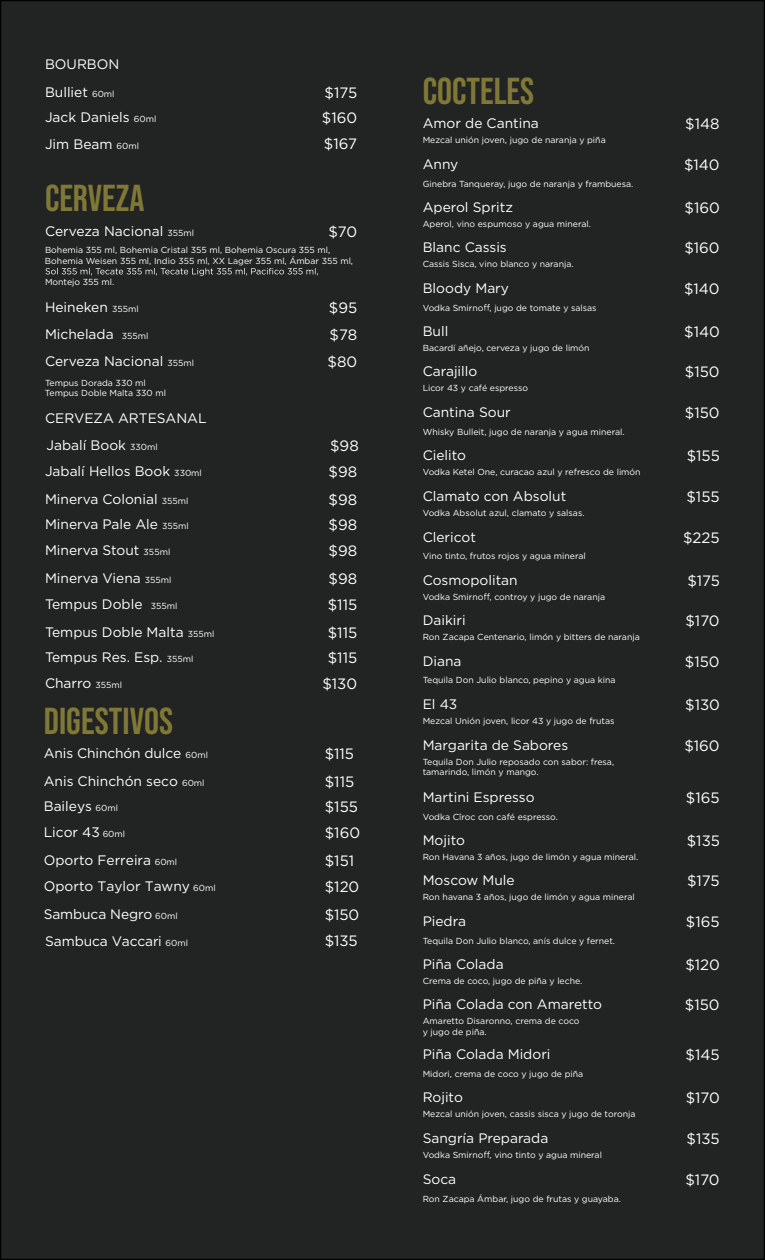
<style>
.page{position:relative;width:765px;height:1260px;background:#fff}
.page>*{position:absolute;margin:0;border:0;box-sizing:border-box;transform-origin:0 0}
.t1{font:37.5px "Bebas Neue";color:#807836}
.t2{font:15px "Gotham";color:#fff}
.t3{font:13.75px/28px "Gotham";color:#fff}
.t4{font:8.75px/10.5px "Gotham";color:#fff}
.s1{font-size:8.75px}
</style>
<div class="page">
<div style="left:1px;top:1px;width:763px;height:1258px;background:#222323"></div>
<svg style="left:45px;top:268px;width:273px;height:8px"></svg>
<svg style="left:484px;top:304px;width:6px;height:7px"></svg>
<svg style="left:484px;top:593px;width:6px;height:7px"></svg>
<svg style="left:484px;top:1151px;width:6px;height:7px"></svg>
<h3 class="t3" style="left:45px;top:50px;width:76px">BOURBON<br>Bulliet <span class="s1">60ml</span></h3>
<h2 class="t2" style="left:325px;top:83px;width:34px">$175</h2>
<h3 class="t3" style="left:45px;top:103px;width:113px">Jack Daniels <span class="s1">60ml</span></h3>
<h2 class="t2" style="left:322px;top:108px;width:37px">$160</h2>
<h3 class="t3" style="left:45px;top:129px;width:96px">Jim Beam <span class="s1">60ml</span></h3>
<h2 class="t2" style="left:324px;top:135px;width:35px">$167</h2>
<h1 class="t1" style="left:45px;top:177px;width:101px">CERVEZA</h1>
<h3 class="t3" style="left:45px;top:217px;width:151px">Cerveza Nacional <span class="s1">355ml</span></h3>
<h2 class="t2" style="left:328px;top:222px;width:30px">$70</h2>
<p class="t4" style="left:45px;top:245px;width:310px">Bohemia 355 ml, Bohemia Cristal 355 ml, Bohemia Oscura 355 ml,<br>Bohemia Weisen 355 ml, Indio 355 ml, XX Lager 355 ml, Ámbar 355 ml,</p>
<p class="t4" style="left:45px;top:276px;width:71px">Montejo 355 ml.</p>
<h3 class="t3" style="left:45px;top:293px;width:95px">Heineken <span class="s1">355ml</span></h3>
<h2 class="t2" style="left:329px;top:298px;width:30px">$95</h2>
<h3 class="t3" style="left:45px;top:320px;width:105px">Michelada <span class="s1">355ml</span></h3>
<h2 class="t2" style="left:330px;top:325px;width:29px">$78</h2>
<h3 class="t3" style="left:45px;top:347px;width:151px">Cerveza Nacional <span class="s1">355ml</span></h3>
<h2 class="t2" style="left:328px;top:352px;width:31px">$80</h2>
<p class="t4" style="left:45px;top:377px;width:123px">Tempus Dorada 330 ml<br>Tempus Doble Malta 330 ml</p>
<h3 class="t3" style="left:45px;top:404px;width:163px;line-height:26.9px">CERVEZA ARTESANAL<br>Jabalí Book <span class="s1">330ml</span></h3>
<h2 class="t2" style="left:330px;top:436px;width:30px">$98</h2>
<h3 class="t3" style="left:45px;top:457px;width:158px">Jabalí Hellos Book <span class="s1">330ml</span></h3>
<h2 class="t2" style="left:329px;top:462px;width:30px">$98</h2>
<h3 class="t3" style="left:45px;top:485px;width:145px">Minerva Colonial <span class="s1">355ml</span></h3>
<h2 class="t2" style="left:329px;top:490px;width:30px">$98</h2>
<h3 class="t3" style="left:45px;top:510px;width:145px">Minerva Pale Ale <span class="s1">355ml</span></h3>
<h2 class="t2" style="left:329px;top:515px;width:30px">$98</h2>
<h3 class="t3" style="left:45px;top:536px;width:127px">Minerva Stout <span class="s1">355ml</span></h3>
<h2 class="t2" style="left:329px;top:541px;width:30px">$98</h2>
<h3 class="t3" style="left:45px;top:564px;width:128px">Minerva Viena <span class="s1">355ml</span></h3>
<h2 class="t2" style="left:329px;top:569px;width:30px">$98</h2>
<h3 class="t3" style="left:45px;top:590px;width:134px">Tempus Doble <span class="s1">355ml</span></h3>
<h2 class="t2" style="left:328px;top:595px;width:31px">$115</h2>
<h3 class="t3" style="left:45px;top:618px;width:171px">Tempus Doble Malta <span class="s1">355ml</span></h3>
<h2 class="t2" style="left:328px;top:623px;width:31px">$115</h2>
<h3 class="t3" style="left:45px;top:643px;width:150px">Tempus Res. Esp. <span class="s1">355ml</span></h3>
<h2 class="t2" style="left:328px;top:648px;width:31px">$115</h2>
<h3 class="t3" style="left:45px;top:669px;width:79px">Charro <span class="s1">355ml</span></h3>
<h2 class="t2" style="left:322px;top:674px;width:36px">$130</h2>
<h1 class="t1" style="left:44px;top:700px;width:131px">DIGESTIVOS</h1>
<h3 class="t3" style="left:44px;top:739px;width:166px">Anis Chinchón dulce <span class="s1">60ml</span></h3>
<h2 class="t2" style="left:325px;top:744px;width:31px">$115</h2>
<h3 class="t3" style="left:44px;top:767px;width:162px">Anis Chinchón seco <span class="s1">60ml</span></h3>
<h2 class="t2" style="left:325px;top:772px;width:31px">$115</h2>
<h3 class="t3" style="left:44px;top:791px;width:76px">Baileys <span class="s1">60ml</span></h3>
<h2 class="t2" style="left:325px;top:797px;width:35px">$155</h2>
<h3 class="t3" style="left:44px;top:818px;width:83px">Licor 43 <span class="s1">60ml</span></h3>
<h2 class="t2" style="left:325px;top:823px;width:37px">$160</h2>
<h3 class="t3" style="left:44px;top:846px;width:135px">Oporto Ferreira <span class="s1">60ml</span></h3>
<h2 class="t2" style="left:325px;top:851px;width:31px">$151</h2>
<h3 class="t3" style="left:44px;top:872px;width:174px">Oporto Taylor Tawny <span class="s1">60ml</span></h3>
<h2 class="t2" style="left:325px;top:877px;width:36px">$120</h2>
<h3 class="t3" style="left:44px;top:900px;width:136px">Sambuca Negro <span class="s1">60ml</span></h3>
<h2 class="t2" style="left:325px;top:905px;width:36px">$150</h2>
<h3 class="t3" style="left:45px;top:927px;width:144px">Sambuca Vaccari <span class="s1">60ml</span></h3>
<h2 class="t2" style="left:325px;top:931px;width:34px">$135</h2>
<h1 class="t1" style="left:423px;top:69px;width:113px">COCTELES</h1>
<h3 class="t3" style="left:423px;top:109px;width:118px">Amor de Cantina</h3>
<p class="t4" style="left:423px;top:134px;width:185px">Mezcal unión joven, jugo de naranja y piña</p>
<h2 class="t2" style="left:685px;top:114px;width:36px">$148</h2>
<h3 class="t3" style="left:423px;top:150px;width:37px">Anny</h3>
<p class="t4" style="left:423px;top:178px;width:212px">Ginebra Tanqueray, jugo de naranja y frambuesa.</p>
<h2 class="t2" style="left:684px;top:155px;width:37px">$140</h2>
<h3 class="t3" style="left:423px;top:193px;width:92px">Aperol Spritz</h3>
<p class="t4" style="left:423px;top:218px;width:170px">Aperol, vino espumoso y agua mineral.</p>
<h2 class="t2" style="left:685px;top:198px;width:37px">$160</h2>
<h3 class="t3" style="left:423px;top:233px;width:86px">Blanc Cassis</h3>
<p class="t4" style="left:423px;top:258px;width:152px">Cassis Sisca, vino blanco y naranja.</p>
<h2 class="t2" style="left:684px;top:238px;width:37px">$160</h2>
<h3 class="t3" style="left:423px;top:274px;width:88px">Bloody Mary</h3>
<p class="t4" style="left:423px;top:302px;width:175px">Vodka Smirno , jugo de tomate y salsas</p>
<h2 class="t2" style="left:684px;top:279px;width:37px">$140</h2>
<h3 class="t3" style="left:423px;top:317px;width:27px">Bull</h3>
<p class="t4" style="left:423px;top:342px;width:168px">Bacardí añejo, cerveza y jugo de limón</p>
<h2 class="t2" style="left:684px;top:322px;width:37px">$140</h2>
<h3 class="t3" style="left:423px;top:357px;width:56px">Carajillo</h3>
<p class="t4" style="left:423px;top:382px;width:107px">Licor 43 y café espresso</p>
<h2 class="t2" style="left:685px;top:362px;width:36px">$150</h2>
<h3 class="t3" style="left:423px;top:398px;width:90px">Cantina Sour</h3>
<p class="t4" style="left:423px;top:426px;width:203px">Whisky Bulleit, jugo de naranja y agua mineral.</p>
<h2 class="t2" style="left:685px;top:403px;width:36px">$150</h2>
<h3 class="t3" style="left:423px;top:441px;width:45px">Cielito</h3>
<p class="t4" style="left:423px;top:466px;width:219px">Vodka Ketel One, curacao azul y refresco de limón</p>
<h2 class="t2" style="left:687px;top:446px;width:35px">$155</h2>
<h3 class="t3" style="left:423px;top:482px;width:145px">Clamato con Absolut</h3>
<p class="t4" style="left:423px;top:507px;width:163px">Vodka Absolut azul, clamato y salsas.</p>
<h2 class="t2" style="left:686px;top:487px;width:35px">$155</h2>
<h3 class="t3" style="left:423px;top:523px;width:55px">Clericot</h3>
<p class="t4" style="left:423px;top:551px;width:165px">Vino tinto, frutos rojos y agua mineral</p>
<h2 class="t2" style="left:683px;top:528px;width:38px">$225</h2>
<h3 class="t3" style="left:423px;top:566px;width:96px">Cosmopolitan</h3>
<p class="t4" style="left:423px;top:591px;width:184px">Vodka Smirno , controy y jugo de naranja</p>
<h2 class="t2" style="left:687px;top:571px;width:34px">$175</h2>
<h3 class="t3" style="left:423px;top:606px;width:44px">Daikiri</h3>
<p class="t4" style="left:423px;top:631px;width:219px">Ron Zacapa Centenario, limón y bitters de naranja</p>
<h2 class="t2" style="left:685px;top:611px;width:36px">$170</h2>
<h3 class="t3" style="left:423px;top:647px;width:40px">Diana</h3>
<p class="t4" style="left:423px;top:675px;width:194px">Tequila Don Julio blanco, pepino y agua kina</p>
<h2 class="t2" style="left:685px;top:652px;width:36px">$150</h2>
<h3 class="t3" style="left:423px;top:690px;width:36px">El 43</h3>
<p class="t4" style="left:423px;top:715px;width:193px">Mezcal Unión joven, licor 43 y jugo de frutas</p>
<h2 class="t2" style="left:685px;top:695px;width:36px">$130</h2>
<h3 class="t3" style="left:423px;top:731px;width:147px">Margarita de Sabores</h3>
<p class="t4" style="left:423px;top:756px;width:193px">Tequila Don Julio reposado con sabor: fresa, tamarindo, limón y mango.</p>
<h2 class="t2" style="left:684px;top:736px;width:37px">$160</h2>
<h3 class="t3" style="left:423px;top:783px;width:113px">Martini Espresso</h3>
<p class="t4" style="left:423px;top:811px;width:137px">Vodka Cîroc con café espresso.</p>
<h2 class="t2" style="left:686px;top:788px;width:35px">$165</h2>
<h3 class="t3" style="left:423px;top:826px;width:44px">Mojito</h3>
<p class="t4" style="left:423px;top:852px;width:217px">Ron Havana 3 años, jugo de limón y agua mineral.</p>
<h2 class="t2" style="left:687px;top:831px;width:35px">$135</h2>
<h3 class="t3" style="left:423px;top:866px;width:94px">Moscow Mule</h3>
<p class="t4" style="left:423px;top:892px;width:214px">Ron havana 3 años, jugo de limón y agua mineral</p>
<h2 class="t2" style="left:687px;top:871px;width:34px">$175</h2>
<h3 class="t3" style="left:423px;top:907px;width:45px">Piedra</h3>
<p class="t4" style="left:423px;top:935px;width:194px">Tequila Don Julio blanco, anís dulce y fernet.</p>
<h2 class="t2" style="left:686px;top:912px;width:35px">$165</h2>
<h3 class="t3" style="left:423px;top:950px;width:82px">Piña Colada</h3>
<p class="t4" style="left:423px;top:976px;width:161px">Crema de coco, jugo de piña y leche.</p>
<h2 class="t2" style="left:685px;top:955px;width:36px">$120</h2>
<h3 class="t3" style="left:423px;top:990px;width:181px">Piña Colada con Amaretto</h3>
<p class="t4" style="left:423px;top:1016px;width:158px">Amaretto Disaronno, crema de coco y jugo de piña.</p>
<h2 class="t2" style="left:685px;top:995px;width:36px">$150</h2>
<h3 class="t3" style="left:423px;top:1040px;width:129px">Piña Colada Midori</h3>
<p class="t4" style="left:423px;top:1068px;width:162px">Midori, crema de coco y jugo de piña</p>
<h2 class="t2" style="left:686px;top:1045px;width:36px">$145</h2>
<h3 class="t3" style="left:423px;top:1083px;width:42px">Rojito</h3>
<p class="t4" style="left:423px;top:1109px;width:214px">Mezcal unión joven, cassis sisca y jugo de toronja</p>
<h2 class="t2" style="left:686px;top:1088px;width:36px">$170</h2>
<h3 class="t3" style="left:423px;top:1124px;width:127px">Sangría Preparada</h3>
<p class="t4" style="left:423px;top:1149px;width:181px">Vodka Smirno , vino tinto y agua mineral</p>
<h2 class="t2" style="left:686px;top:1129px;width:35px">$135</h2>
<h3 class="t3" style="left:423px;top:1165px;width:35px">Soca</h3>
<p class="t4" style="left:423px;top:1193px;width:200px">Ron Zacapa Ámbar, jugo de frutas y guayaba.</p>
<h2 class="t2" style="left:685px;top:1170px;width:36px">$170</h2>
</div>
